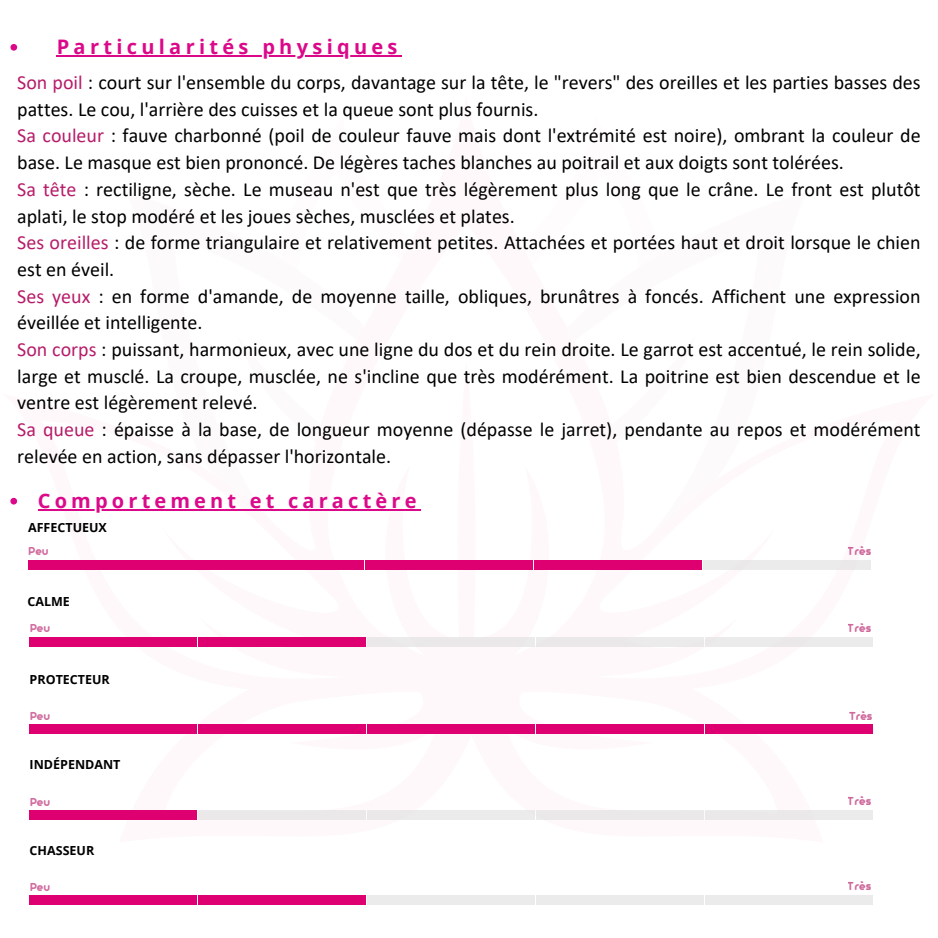
<style>
.page{position:relative;width:938px;height:938px;background:#fff}
.page>*{position:absolute;margin:0;border:0;box-sizing:border-box;transform-origin:0 0}
.t1{font:20px/26.8px "Calibri";color:#000}
.t2{font:700 20px "Open Sans";letter-spacing:.215em;color:#db098a}
.t3{font:700 12.5px "Open Sans";color:#000}
.t4{font:700 12.5px "Arista Pro";color:#b71c69}
.s1{color:#b71c69}
</style>
<div class="page">
<div style="left:457px;top:361px;width:18px;height:358px;background:#fef8fb;border-radius:50%"></div>
<svg style="left:119px;top:724px;width:329px;height:96px"></svg>
<svg style="left:448px;top:724px;width:375px;height:96px"></svg>
<svg style="left:10px;top:44px;width:7px;height:7px"></svg>
<hr style="left:57px;top:56px;width:345px;height:1px;background:#db098a">
<svg style="left:10px;top:498px;width:7px;height:6px"></svg>
<hr style="left:38px;top:509px;width:383px;height:2px;background:#db098a">
<div style="left:28px;top:560px;width:167px;height:10px;background:#de0071"></div>
<div style="left:197px;top:560px;width:167px;height:10px;background:#de0071"></div>
<div style="left:365px;top:560px;width:167px;height:10px;background:#de0071"></div>
<div style="left:534px;top:560px;width:167px;height:10px;background:#de0071"></div>
<div style="left:30px;top:637px;width:167px;height:10px;background:#de0071"></div>
<div style="left:30px;top:723px;width:167px;height:10px;background:#de0071"></div>
<div style="left:30px;top:810px;width:167px;height:9px;background:#de0071"></div>
<div style="left:30px;top:895px;width:167px;height:9px;background:#de0071"></div>
<div style="left:198px;top:637px;width:167px;height:10px;background:#de0071"></div>
<div style="left:198px;top:723px;width:167px;height:10px;background:#de0071"></div>
<div style="left:367px;top:723px;width:167px;height:10px;background:#de0071"></div>
<div style="left:536px;top:723px;width:167px;height:10px;background:#de0071"></div>
<div style="left:705px;top:723px;width:167px;height:10px;background:#de0071"></div>
<div style="left:198px;top:895px;width:167px;height:9px;background:#de0071"></div>
<div style="left:703px;top:560px;width:167px;height:10px;background:#ebebeb"></div>
<div style="left:367px;top:637px;width:167px;height:10px;background:#ebe8e9"></div>
<div style="left:536px;top:637px;width:167px;height:10px;background:#ebe8e9"></div>
<div style="left:705px;top:637px;width:167px;height:10px;background:#ebebeb"></div>
<div style="left:198px;top:810px;width:167px;height:9px;background:#ebe8e9"></div>
<div style="left:367px;top:810px;width:167px;height:9px;background:#ebebeb"></div>
<div style="left:536px;top:810px;width:167px;height:9px;background:#ebe8e9"></div>
<div style="left:705px;top:810px;width:167px;height:9px;background:#ebe8e9"></div>
<div style="left:536px;top:895px;width:167px;height:9px;background:#ebebeb"></div>
<div style="left:367px;top:895px;width:167px;height:9px;background:#ebebeb"></div>
<div style="left:705px;top:895px;width:167px;height:9px;background:#ebebeb"></div>
<p class="t2" style="left:57px;top:33px;width:342px">Particularités physiques</p>
<h1 class="t1" style="left:17px;top:71px;width:905px"><span class="s1">Son poil</span> : court sur l'ensemble du corps, davantage sur la tête, le "revers" des oreilles et les parties basses des pattes. Le cou, l'arrière des cuisses et la queue sont plus fournis.<br><span class="s1">Sa couleur</span> : fauve charbonné (poil de couleur fauve mais dont l'extrémité est noire), ombrant la couleur de base. Le masque est bien prononcé. De légères taches blanches au poitrail et aux doigts sont tolérées.<br><span class="s1">Sa tête</span> : rectiligne, sèche. Le museau n'est que très légèrement plus long que le crâne. Le front est plutôt aplati, le stop modéré et les joues sèches, musclées et plates.<br><span class="s1">Ses oreilles</span> : de forme triangulaire et relativement petites. Attachées et portées haut et droit lorsque le chien est en éveil.<br><span class="s1">Ses yeux</span> : en forme d'amande, de moyenne taille, obliques, brunâtres à foncés. Affichent une expression éveillée et intelligente.<br><span class="s1">Son corps</span> : puissant, harmonieux, avec une ligne du dos et du rein droite. Le garrot est accentué, le rein solide, large et musclé. La croupe, musclée, ne s'incline que très modérément. La poitrine est bien descendue et le ventre est légèrement relevé.<br><span class="s1">Sa queue</span> : épaisse à la base, de longueur moyenne (dépasse le jarret), pendante au repos et modérément relevée en action, sans dépasser l'horizontale.</h1>
<p class="t2" style="left:38px;top:486px;width:380px">Comportement et caractère</p>
<h2 class="t3" style="left:28px;top:519px;width:80px">AFFECTUEUX</h2>
<p class="t4" style="left:28px;top:547px;width:22px">Peu</p>
<p class="t4" style="left:848px;top:547px;width:25px">Très</p>
<p class="t3" style="left:27px;top:592px;width:44px">CALME</p>
<p class="t4" style="left:30px;top:624px;width:22px">Peu</p>
<p class="t4" style="left:848px;top:624px;width:25px">Très</p>
<p class="t3" style="left:30px;top:671px;width:82px">PROTECTEUR</p>
<p class="t4" style="left:30px;top:711px;width:22px">Peu</p>
<h2 class="t3" style="left:30px;top:755px;width:92px">INDÉPENDANT</h2>
<p class="t4" style="left:30px;top:798px;width:22px">Peu</p>
<p class="t3" style="left:30px;top:842px;width:66px">CHASSEUR</p>
<p class="t4" style="left:30px;top:882px;width:22px">Peu</p>
<p class="t4" style="left:849px;top:711px;width:25px">Très</p>
<p class="t4" style="left:848px;top:797px;width:25px">Très</p>
<p class="t4" style="left:848px;top:882px;width:25px">Très</p>
</div>
